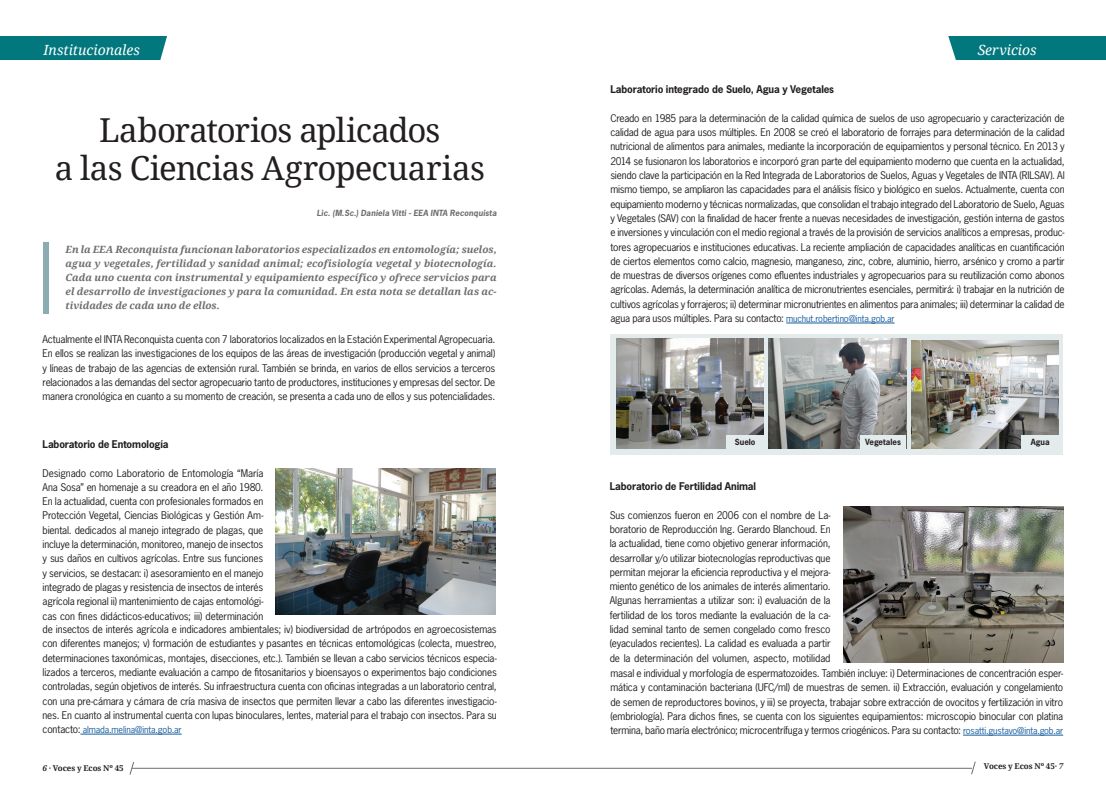
<style>
.page{position:relative;width:1106px;height:794px;background:#fff}
.page>*{position:absolute;margin:0;border:0;box-sizing:border-box;transform-origin:0 0}
.t1{font:33px/37.2px "Droid Serif";letter-spacing:-.025em;color:#231f20;text-align:center}
.t2{font:italic 14px "Droid Serif";color:#fff}
.t3{font:10px/14.3px "News Gothic Std";letter-spacing:-.015em;color:#231f20;text-align:justify}
.t4{font:italic 700 10px/14px "Droid Serif";letter-spacing:-.005em;color:#6c6d70;text-align:justify}
.t5{font:700 10px "News Gothic Std";letter-spacing:-.01em;color:#231f20}
.t6{font:9px "News Gothic Std";letter-spacing:-.01em;color:#175d9e}
.t7{font:italic 700 8px "News Gothic Std";letter-spacing:.01em;color:#6c6d70}
.t8{font:700 8px "Droid Serif";letter-spacing:-.005em;color:#231f20}
.t9{font:700 8px "News Gothic Std";color:#231f20}
.s1{font-size:10px;color:#231f20}
.s2{font-size:9px;color:#175d9e}
.s3{font-style:italic}
</style>
<div class="page">
<hr style="left:132px;top:768px;width:840px;height:1px;background:#6c6d70">
<svg style="left:129px;top:762px;width:5px;height:13px"></svg>
<svg style="left:970px;top:761px;width:6px;height:14px"></svg>
<div style="left:0;top:36px;width:167px;height:24px;background:#02787e"></div>
<img style="left:276px;top:468px;width:220px;height:147px">
<hr style="left:80px;top:734px;width:102px;height:1px;background:#175d9e">
<hr style="left:786px;top:323px;width:108px;height:1px;background:#175d9e">
<hr style="left:963px;top:735px;width:100px;height:1px;background:#175d9e">
<div style="left:43px;top:242px;width:6px;height:72px;background:#8badb1"></div>
<div style="left:948px;top:36px;width:158px;height:24px;background:#02787e"></div>
<div style="left:610px;top:334px;width:453px;height:120px;background:#e4ebec"></div>
<img style="left:617px;top:339px;width:146px;height:110px">
<img style="left:911px;top:340px;width:147px;height:109px">
<img style="left:768px;top:339px;width:138px;height:110px">
<img style="left:843px;top:507px;width:220px;height:155px">
<div style="left:726px;top:435px;width:37px;height:14px;background:#e4ebec"></div>
<div style="left:860px;top:435px;width:45px;height:14px;background:#e4ebec"></div>
<div style="left:1021px;top:435px;width:37px;height:14px;background:#e4ebec"></div>
<h2 class="t2" style="left:44px;top:41px;width:98px">Institucionales</h2>
<h1 class="t1" style="left:55px;top:112px;width:432px">Laboratorios aplicados<br>a las Ciencias Agropecuarias</h1>
<p class="t7" style="left:317px;top:208px;width:181px">Lic. (M.Sc.) Daniela Vitti - EEA INTA Reconquista</p>
<p class="t4" style="left:66px;top:242px;width:432px">En la EEA Reconquista funcionan laboratorios especializados en entomología; suelos, agua y vegetales, fertilidad y sanidad animal; ecofisiología vegetal y biotecnología.<br>Cada uno cuenta con instrumental y equipamiento específico y ofrece servicios para el desarrollo de investigaciones y para la comunidad. En esta nota se detallan las ac&shy;tividades de cada uno de ellos.</p>
<p class="t3" style="left:43px;top:332px;width:454px">Actualmente el INTA Reconquista cuenta con 7 laboratorios localizados en la Estación Experimental Agropecuaria.<br>En ellos se realizan las investigaciones de los equipos de las áreas de investigación (producción vegetal y animal) y líneas de trabajo de las agencias de extensión rural. También se brinda, en varios de ellos servicios a terceros relacionados a las demandas del sector agropecuario tanto de productores, instituciones y empresas del sector. De manera cronológica en cuanto a su momento de creación, se presenta a cada uno de ellos y sus potencialidades.</p>
<p class="t5" style="left:43px;top:437px;width:127px">Laboratorio de Entomología</p>
<p class="t3" style="left:43px;top:465px;width:456px;text-align:left">Designado como Laboratorio de Entomología “María<br>Ana Sosa” en homenaje a su creadora en el año 1980.<br>En la actualidad, cuenta con profesionales formados en<br>Protección Vegetal, Ciencias Biológicas y Gestión Am-<br>biental. dedicados al manejo integrado de plagas, que<br>incluye la determinación, monitoreo, manejo de insectos<br>y sus daños en cultivos agrícolas. Entre sus funciones<br>y servicios, se destacan: i) asesoramiento en el manejo<br>integrado de plagas y resistencia de insectos de interés<br>agrícola regional ii) mantenimiento de cajas entomológi-<br>cas con fines didácticos-educativos; iii) determinación<br>de insectos de interés agrícola e indicadores ambientales; iv) biodiversidad de artrópodos en agroecosistemas con diferentes manejos; v) formación de estudiantes y pasantes en técnicas entomológicas (colecta, muestreo, determinaciones taxonómicas, montajes, disecciones, etc.). También se llevan a cabo servicios técnicos especia&shy;lizados a terceros, mediante evaluación a campo de fitosanitarios y bioensayos o experimentos bajo condiciones controladas, según objetivos de interés. Su infraestructura cuenta con oficinas integradas a un laboratorio central, con una pre-cámara y cámara de cría masiva de insectos que permiten llevar a cabo las diferentes investigacio&shy;nes. En cuanto al instrumental cuenta con lupas binoculares, lentes, material para el trabajo con insectos. Para su</p>
<p class="t6" style="left:43px;top:724px;width:141px"><span class="s1">contacto:</span> almada.melina@inta.gob.ar</p>
<h2 class="t2" style="left:977px;top:41px;width:60px">Servicios</h2>
<p class="t5" style="left:610px;top:83px;width:225px">Laboratorio integrado de Suelo, Agua y Vegetales</p>
<p class="t3" style="left:610px;top:111px;width:456px">Creado en 1985 para la determinación de la calidad química de suelos de uso agropecuario y caracterización de calidad de agua para usos múltiples. En 2008 se creó el laboratorio de forrajes para determinación de la calidad nutricional de alimentos para animales, mediante la incorporación de equipamientos y personal técnico. En 2013 y 2014 se fusionaron los laboratorios e incorporó gran parte del equipamiento moderno que cuenta en la actualidad, siendo clave la participación en la Red Integrada de Laboratorios de Suelos, Aguas y Vegetales de INTA (RILSAV). Al mismo tiempo, se ampliaron las capacidades para el análisis físico y biológico en suelos. Actualmente, cuenta con equipamiento moderno y técnicas normalizadas, que consolidan el trabajo integrado del Laboratorio de Suelo, Aguas y Vegetales (SAV) con la finalidad de hacer frente a nuevas necesidades de investigación, gestión interna de gastos e inversiones y vinculación con el medio regional a través de la provisión de servicios analíticos a empresas, produc&shy;tores agropecuarios e instituciones educativas. La reciente ampliación de capacidades analíticas en cuantificación de ciertos elementos como calcio, magnesio, manganeso, zinc, cobre, aluminio, hierro, arsénico y cromo a partir de muestras de diversos orígenes como efluentes industriales y agropecuarios para su reutilización como abonos agrícolas. Además, la determinación analítica de micronutrientes esenciales, permitirá: i) trabajar en la nutrición de cultivos agrícolas y forrajeros; ii) determinar micronutrientes en alimentos para animales; iii) determinar la calidad de agua para usos múltiples. Para su contacto: <span class="s2">muchut.robertino@inta.gob.ar</span></p>
<p class="t9" style="left:735px;top:436px;width:22px">Suelo</p>
<p class="t9" style="left:865px;top:436px;width:37px">Vegetales</p>
<p class="t9" style="left:1030px;top:436px;width:20px">Agua</p>
<p class="t5" style="left:609px;top:480px;width:148px">Laboratorio de Fertilidad Animal</p>
<p class="t3" style="left:609px;top:507px;width:222px">Sus comienzos fueron en 2006 con el nombre de La&shy;boratorio de Reproducción Ing. Gerardo Blanchoud. En la actualidad, tiene como objetivo generar información, desarrollar y/o utilizar biotecnologías reproductivas que permitan mejorar la eficiencia reproductiva y el mejora&shy;miento genético de los animales de interés alimentario.<br>Algunas herramientas a utilizar son: i) evaluación de la fertilidad de los toros mediante la evaluación de la ca&shy;lidad seminal tanto de semen congelado como fresco (eyaculados recientes). La calidad es evaluada a partir de la determinación del volumen, aspecto, motilidad</p>
<p class="t3" style="left:610px;top:666px;width:454px">masal e individual y morfología de espermatozoides. También incluye: i) Determinaciones de concentración esper&shy;mática y contaminación bacteriana (UFC/ml) de muestras de semen. ii) Extracción, evaluación y congelamiento de semen de reproductores bovinos, y iii) se proyecta, trabajar sobre extracción de ovocitos y fertilización in vitro (embriología). Para dichos fines, se cuenta con los siguientes equipamientos: microscopio binocular con platina termina, baño maría electrónico; microcentrífuga y termos criogénicos. Para su contacto: <span class="s2">rosatti.gustavo@inta.gob.ar</span></p>
<p class="t8" style="left:43px;top:763px;width:83px"><span class="s3">6</span> · Voces y Ecos Nº 45</p>
<p class="t8" style="left:984px;top:761px;width:81px">Voces y Ecos Nº 45· <span class="s3">7</span></p>
</div>
